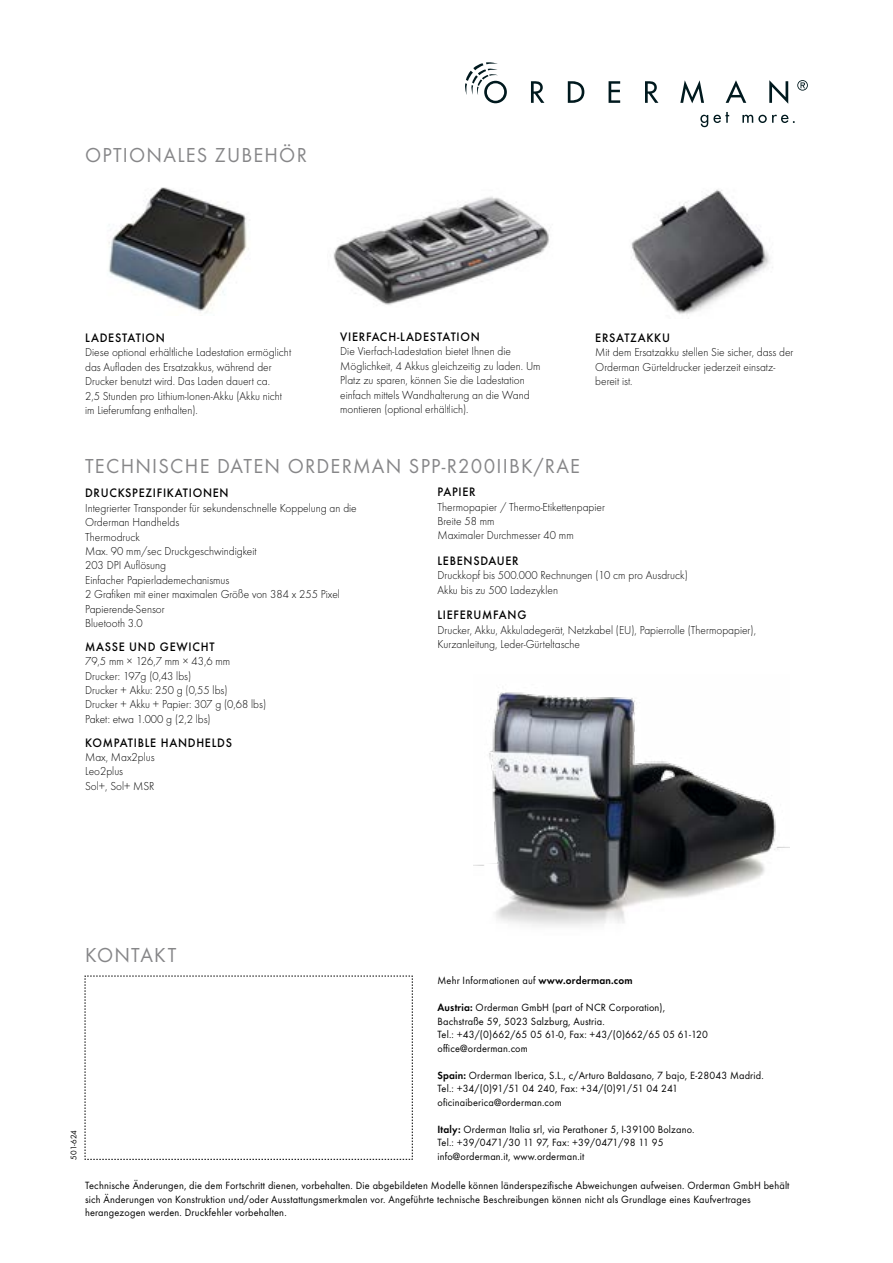
<style>
.page{position:relative;width:893px;height:1263px;background:#fff}
.page>*{position:absolute;margin:0;border:0;box-sizing:border-box;transform-origin:0 0}
.t1{font:21px "Futura T";letter-spacing:.06em;color:#868688}
.t2{font:500 12.75px "Futura T";letter-spacing:.06em;color:#000;scale:.95 1}
.t3{font:300 12px/14.4px "Futura T";color:#000;scale:.95 1}
.t4{font:10.8px/13.5px "Futura T";letter-spacing:.015em;color:#000;scale:.95 1}
.t5{font:7.5px "Futura Std";color:#000}
.s1{font-weight:600}
</style>
<div class="page">
<svg style="left:85px;top:976px;width:328px;height:184px"></svg>
<svg style="left:465px;top:62px;width:343px;height:65px"></svg>
<img style="left:108px;top:187px;width:141px;height:126px">
<img style="left:333px;top:196px;width:216px;height:109px">
<img style="left:631px;top:189px;width:142px;height:125px">
<img style="left:474px;top:692px;width:315px;height:234px">
<h1 class="t1" style="left:85px;top:143px;width:30px">Optionales</h1>
<h1 class="t1" style="left:215px;top:143px;width:25px">Zubeh</h1>
<h1 class="t1" style="left:279px;top:143px;width:25px">ör</h1>
<p class="t2" style="left:85px;top:330px;width:85px">LADESTATION</p>
<p class="t3" style="left:85px;top:345px;width:218px">Diese optional erhältliche Ladestation ermöglicht das Aufladen des Ersatzakkus, während der Drucker benutzt wird. Das Laden dauert ca.<br>2,5 Stunden pro Lithium-Ionen-Akku (Akku nicht im Lieferumfang enthalten).</p>
<p class="t2" style="left:340px;top:329px;width:148px">VIERFACH-LADESTATION</p>
<p class="t3" style="left:340px;top:344px;width:212px">Die Vierfach-Ladestation bietet Ihnen die Möglichkeit, 4 Akkus gleichzeitig zu laden. Um Platz zu sparen, können Sie die Ladestation einfach mittels Wandhalterung an die Wand montieren (optional erhältlich).</p>
<h1 class="t1" style="left:85px;top:453px;width:235px">TECHNISCHE DATEN Orderman</h1>
<h1 class="t1" style="left:409px;top:453px;width:173px">SPP-R200IIBK/RAE</h1>
<p class="t2" style="left:595px;top:330px;width:80px">ERSATZAKKU</p>
<p class="t3" style="left:595px;top:345px;width:210px">Mit dem Ersatzakku stellen Sie sicher, dass der<br>Orderman Gürteldrucker jederzeit einsatz&shy;bereit ist.</p>
<p class="t2" style="left:85px;top:486px;width:153px">DRUCKSPEZIFIKATIONEN</p>
<p class="t3" style="left:85px;top:500px;width:287px">Integrierter Transponder für sekundenschnelle Koppelung an die<br>Orderman Handhelds<br>Thermodruck<br>Max. 90 mm/sec Druckgeschwindigkeit<br>203 DPI Auflösung<br>Einfacher Papierlademechanismus<br>2 Grafiken mit einer maximalen Größe von 384 x 255 Pixel<br>Papierende-Sensor<br>Bluetooth 3.0</p>
<p class="t2" style="left:85px;top:639px;width:138px">MASSE UND GEWICHT</p>
<p class="t3" style="left:85px;top:654px;width:192px">79,5 mm × 126,7 mm × 43,6 mm<br>Drucker: 197g (0,43 lbs)<br>Drucker + Akku: 250 g (0,55 lbs)<br>Drucker + Akku + Papier: 307 g (0,68 lbs)<br>Paket: etwa 1.000 g (2,2 lbs)</p>
<p class="t2" style="left:85px;top:735px;width:156px">KOMPATIBLE HANDHELDS</p>
<p class="t3" style="left:85px;top:750px;width:75px">Max, Max2plus<br>Leo2plus<br>Sol+, Sol+ MSR</p>
<p class="t2" style="left:437px;top:484px;width:42px">PAPIER</p>
<p class="t3" style="left:437px;top:499px;width:178px">Thermopapier / Thermo-Etikettenpapier<br>Breite 58 mm<br>Maximaler Durchmesser 40 mm</p>
<p class="t2" style="left:437px;top:553px;width:87px">LEBENSDAUER</p>
<p class="t3" style="left:437px;top:568px;width:265px">Druckkopf bis 500.000 Rechnungen (10 cm pro Ausdruck)<br>Akku bis zu 500 Ladezyklen</p>
<p class="t2" style="left:437px;top:608px;width:94px">LIEFERUMFANG</p>
<p class="t3" style="left:437px;top:623px;width:337px">Drucker, Akku, Akkuladegerät, Netzkabel (EU), Papierrolle (Thermopapier),<br>Kurzanleitung, Leder-Gürteltasche</p>
<p class="t5" style="left:69px;top:1159px;width:31px;rotate:-90deg">501-624</p>
<h1 class="t1" style="left:85px;top:943px;width:93px">KONTAKT</h1>
<p class="t4" style="left:437px;top:974px;width:207px">Mehr Informationen auf <span class="s1">www.orderman.com</span></p>
<p class="t4" style="left:437px;top:1001px;width:286px"><span class="s1">Austria:</span> Orderman GmbH (part of NCR Corporation), Bachstraße 59, 5023 Salzburg, Austria.<br>Tel.: +43/(0)662/65 05 61-0, Fax: +43/(0)662/65 05 61-120 office@orderman.com</p>
<p class="t4" style="left:437px;top:1068px;width:345px"><span class="s1">Spain:</span> Orderman Iberica, S.L., c/Arturo Baldasano, 7 bajo, E-28043 Madrid.<br>Tel.: +34/(0)91/51 04 240, Fax: +34/(0)91/51 04 241 oficinaiberica@orderman.com</p>
<p class="t4" style="left:437px;top:1122px;width:272px"><span class="s1">Italy:</span> Orderman Italia srl, via Perathoner 5, I-39100 Bolzano.<br>Tel.: +39/0471/30 11 97, Fax: +39/0471/98 11 95 info@orderman.it, www.orderman.it</p>
<p class="t4" style="left:85px;top:1179px;width:743px">Technische Änderungen, die dem Fortschritt dienen, vorbehalten. Die abgebildeten Modelle können länderspezifische Abweichungen aufweisen. Orderman GmbH behält sich Änderungen von Konstruktion und/oder Ausstattungsmerkmalen vor. Angeführte technische Beschreibungen können nicht als Grundlage eines Kaufvertrages herangezogen werden. Druckfehler vorbehalten.</p>
</div>
